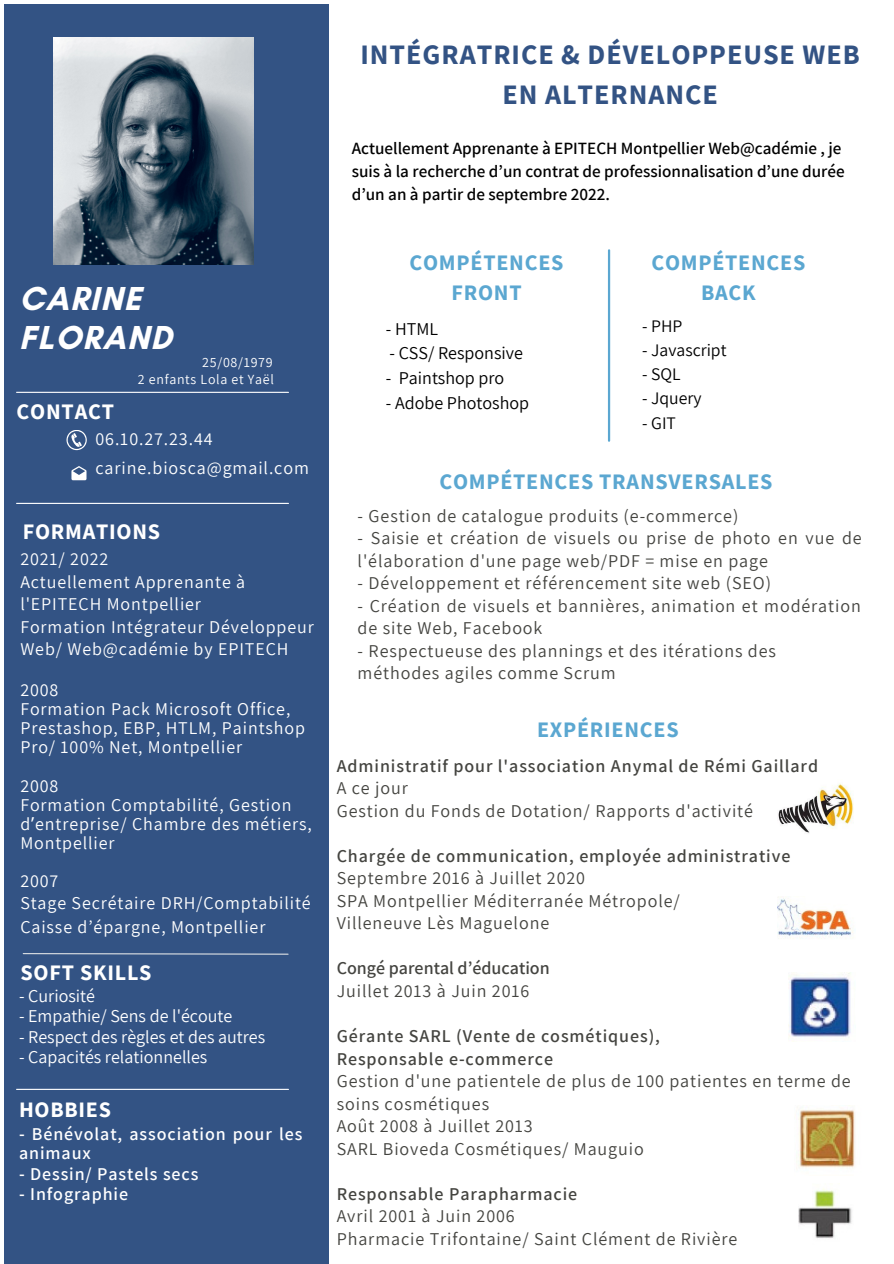
<style>
.page{position:relative;width:894px;height:1264px;background:#fff}
.page>*{position:absolute;margin:0;border:0;box-sizing:border-box;transform-origin:0 0}
.t1{font:700 33.9px/39.5px "Glacial Indifference";letter-spacing:.035em;color:#fff}
.t2{font:700 28.05px/39.5px "Source Sans Pro";letter-spacing:.035em;color:#335384;text-align:center}
.t3{font:700 22.05px/30.5px "Source Sans Pro";letter-spacing:.035em;color:#5ba7d1;text-align:center}
.t4{font:700 22.05px "Source Sans Pro";letter-spacing:.035em;color:#fff}
.t5{font:18px/22.5px "Assistant";letter-spacing:.05em;color:#444440}
.t6{font:18px/19.2px "Assistant";letter-spacing:.05em;color:#fff}
.t7{font:600 18px "Assistant";letter-spacing:.05em;color:#444440}
.t8{font:18px "Assistant";color:#fff}
.t9{font:600 18px/19.2px "Assistant";letter-spacing:.05em;color:#fff}
.t10{font:18px "Assistant";color:#000}
.t11{font:600 18px "Assistant";color:#444440}
.t12{font:17.7px "Assistant";color:#000}
.t13{font:600 17.1px/22.5px "Assistant";color:#000}
.t14{font:13.95px "Assistant";letter-spacing:.05em;color:#fff}
.s1{font-family:"Noto Sans"}
</style>
<div class="page">
<div style="left:0;top:0;width:328px;height:1263px;background:#335384"></div>
<svg style="left:71px;top:466px;width:15px;height:14px"></svg>
<svg style="left:66px;top:430px;width:21px;height:20px"></svg>
<hr style="left:17px;top:392px;width:271px;height:1px;background:#fff">
<hr style="left:17px;top:503px;width:271px;height:1px;background:#fff">
<hr style="left:17px;top:1088px;width:271px;height:1px;background:#fff">
<img style="left:54px;top:38px;width:199px;height:226px">
<img style="left:777px;top:897px;width:76px;height:42px">
<img style="left:788px;top:972px;width:63px;height:65px">
<img style="left:796px;top:1105px;width:59px;height:63px">
<img style="left:798px;top:1188px;width:54px;height:50px">
<hr style="left:607px;top:250px;width:3px;height:190px;background:#5ba7d1">
<svg style="left:22px;top:953px;width:267px;height:2px"></svg>
<img style="left:778px;top:783px;width:75px;height:50px">
<p class="t1" style="left:19px;top:278px;width:154px">CARINE<br>FLORAND</p>
<p class="t14" style="left:202px;top:353px;width:72px">25/08/1979</p>
<p class="t4" style="left:17px;top:397px;width:99px">CONTACT</p>
<p class="t14" style="left:138px;top:369px;width:137px">2 enfants Lola et Yaël</p>
<p class="t6" style="left:95px;top:423px;width:215px;line-height:29.2px">06.10.27.23.44 carine.biosca@gmail.com</p>
<p class="t4" style="left:23px;top:517px;width:139px">FORMATIONS</p>
<p class="t6" style="left:20px;top:549px;width:89px">2021/ 2022</p>
<p class="t6" style="left:20px;top:570px;width:226px;line-height:22.5px">Actuellement Apprenante à l'EPITECH Montpellier</p>
<p class="t6" style="left:20px;top:615px;width:295px;line-height:22.5px">Formation Intégrateur Développeur<br>Web/ Web@cadémie by EPITECH</p>
<p class="t6" style="left:20px;top:679px;width:40px">2008</p>
<p class="t6" style="left:20px;top:698px;width:286px">Formation Pack Microsoft Office,<br>Prestashop, EBP, HTLM, Paintshop<br>Pro/ 100% Net, Montpellier</p>
<p class="t6" style="left:20px;top:775px;width:40px">2008</p>
<p class="t6" style="left:20px;top:794px;width:293px">Formation Comptabilité, Gestion d<span class="s1">ʼ</span>entreprise/ Chambre des métiers,<br>Montpellier</p>
<p class="t6" style="left:20px;top:871px;width:40px">2007</p>
<p class="t6" style="left:20px;top:889px;width:292px;line-height:24.8px">Stage Secrétaire DRH/Comptabilité<br>Caisse d’épargne, Montpellier</p>
<p class="t4" style="left:21px;top:958px;width:132px">SOFT SKILLS</p>
<p class="t8" style="left:19px;top:983px;width:78px">- Curiosité</p>
<p class="t8" style="left:19px;top:1003px;width:215px">- Empathie/ Sens de l'écoute</p>
<p class="t8" style="left:19px;top:1024px;width:248px">- Respect des règles et des autres</p>
<p class="t8" style="left:19px;top:1044px;width:190px">- Capacités relationnelles</p>
<p class="t4" style="left:19px;top:1095px;width:93px">HOBBIES</p>
<p class="t9" style="left:19px;top:1123px;width:285px">- Bénévolat, association pour les animaux</p>
<p class="t9" style="left:19px;top:1164px;width:181px">- Dessin/ Pastels secs</p>
<p class="t9" style="left:19px;top:1183px;width:111px">- Infographie</p>
<p class="t2" style="left:360px;top:35px;width:500px">INTÉGRATRICE &amp; DÉVELOPPEUSE WEB<br>EN ALTERNANCE</p>
<p class="t13" style="left:351px;top:137px;width:494px">Actuellement Apprenante à EPITECH Montpellier Web@cadémie , je suis à la recherche d’un contrat de professionnalisation d’une durée d’un an à partir de septembre 2022.</p>
<p class="t3" style="left:409px;top:247px;width:155px">COMPÉTENCES<br>FRONT</p>
<p class="t10" style="left:386px;top:316px;width:54px">- HTML</p>
<p class="t10" style="left:389px;top:341px;width:135px">- CSS/ Responsive</p>
<p class="t10" style="left:386px;top:366px;width:120px">- Paintshop pro</p>
<p class="t10" style="left:386px;top:390px;width:145px">- Adobe Photoshop</p>
<p class="t3" style="left:651px;top:247px;width:155px">COMPÉTENCES<br>BACK</p>
<p class="t12" style="left:642px;top:313px;width:42px">- PHP</p>
<p class="t12" style="left:642px;top:338px;width:86px">- Javascript</p>
<p class="t12" style="left:642px;top:362px;width:40px">- SQL</p>
<p class="t12" style="left:642px;top:386px;width:61px">- Jquery</p>
<p class="t12" style="left:642px;top:410px;width:35px">- GIT</p>
<p class="t3" style="left:439px;top:466px;width:334px">COMPÉTENCES TRANSVERSALES</p>
<p class="t5" style="left:357px;top:503px;width:382px">- Gestion de catalogue produits (e-commerce)</p>
<p class="t5" style="left:357px;top:526px;width:505px">- Saisie et création de visuels ou prise de photo en vue de l'élaboration d'une page web/PDF = mise en page</p>
<p class="t5" style="left:357px;top:571px;width:415px">- Développement et référencement site web (SEO)</p>
<p class="t5" style="left:357px;top:594px;width:504px">- Création de visuels et bannières, animation et modération de site Web, Facebook</p>
<p class="t5" style="left:357px;top:639px;width:420px">- Respectueuse des plannings et des itérations des méthodes agiles comme Scrum</p>
<p class="t3" style="left:537px;top:714px;width:143px">EXPÉRIENCES</p>
<p class="t7" style="left:336px;top:753px;width:483px">Administratif pour l'association Anymal de Rémi Gaillard</p>
<p class="t5" style="left:336px;top:776px;width:73px">A ce jour</p>
<p class="t5" style="left:336px;top:798px;width:417px">Gestion du Fonds de Dotation/ Rapports d'activité</p>
<p class="t7" style="left:336px;top:843px;width:455px">Chargée de communication, employée administrative</p>
<p class="t5" style="left:336px;top:866px;width:250px">Septembre 2016 à Juillet 2020</p>
<p class="t5" style="left:336px;top:888px;width:344px">SPA Montpellier Méditerranée Métropole/</p>
<p class="t5" style="left:336px;top:911px;width:214px">Villeneuve Lès Maguelone</p>
<p class="t11" style="left:336px;top:956px;width:214px">Congé parental d’éducation</p>
<p class="t5" style="left:336px;top:979px;width:194px">Juillet 2013 à Juin 2016</p>
<p class="t7" style="left:336px;top:1023px;width:325px">Gérante SARL (Vente de cosmétiques),</p>
<p class="t7" style="left:336px;top:1046px;width:218px">Responsable e-commerce</p>
<p class="t5" style="left:336px;top:1069px;width:515px">Gestion d'une patientele de plus de 100 patientes en terme de soins cosmétiques</p>
<p class="t5" style="left:336px;top:1114px;width:197px">Août 2008 à Juillet 2013</p>
<p class="t5" style="left:336px;top:1136px;width:308px">SARL Bioveda Cosmétiques/ Mauguio</p>
<p class="t7" style="left:336px;top:1181px;width:242px">Responsable Parapharmacie</p>
<p class="t5" style="left:336px;top:1204px;width:179px">Avril 2001 à Juin 2006</p>
<p class="t5" style="left:336px;top:1226px;width:402px">Pharmacie Trifontaine/ Saint Clément de Rivière</p>
</div>
